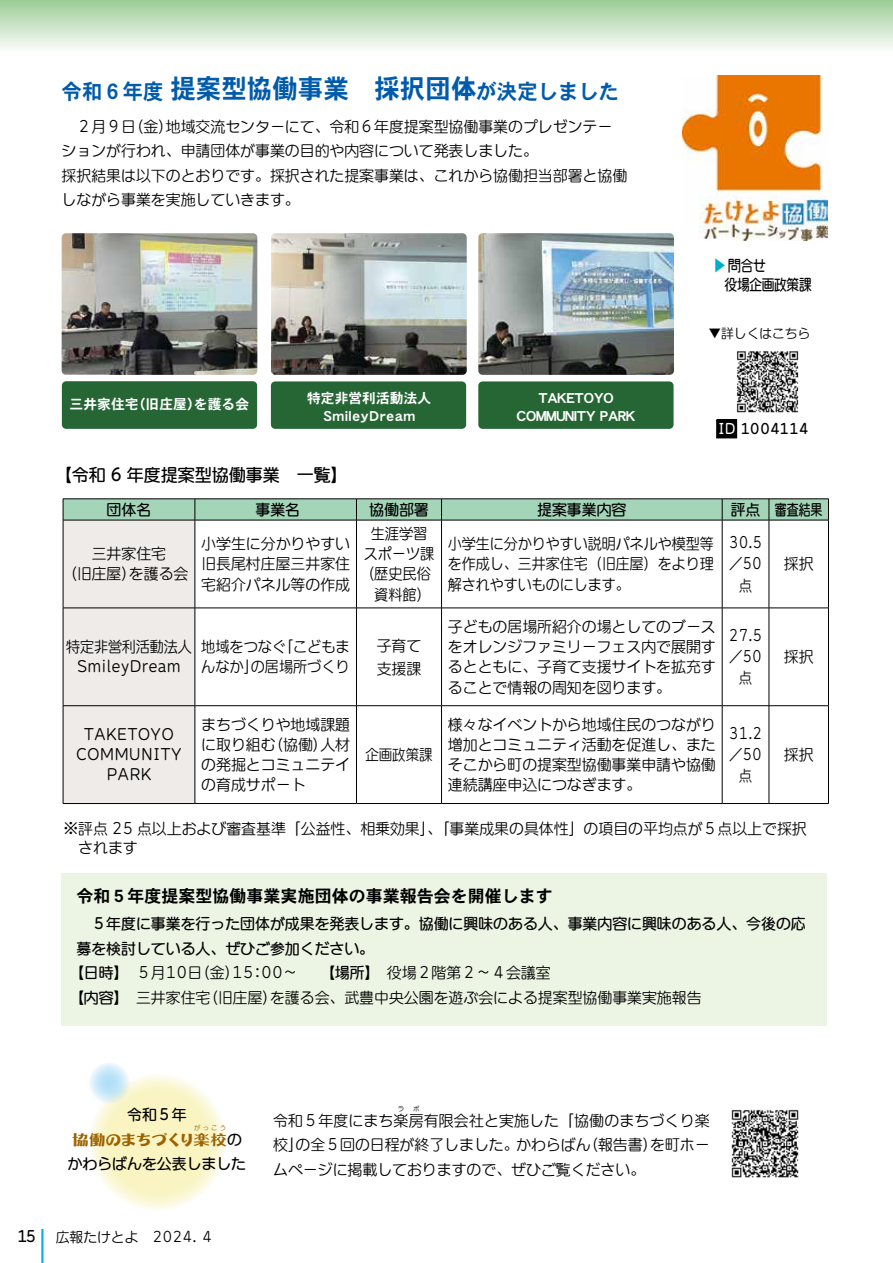
<style>
.page{position:relative;width:893px;height:1263px;background:#fff}
.page>*{position:absolute;margin:0;border:0;box-sizing:border-box;transform-origin:0 0}
.t1{font:26.55px "DFHS Gothic W7 WINP RKSJ H";color:#005bac;scale:.96 1}
.t2{font:21.3px "DFHS Gothic W7 WINP RKSJ H";color:#005bac;scale:.96 1}
.t3{font:16.95px "DFHS Gothic W7 WINP RKSJ H";color:#000}
.t4{font:16.95px "DFUD Maru Gothic W6 WINP RKSJ H";color:#000}
.t5{font:16.95px "DF Houroukanban W12 WING RKSJ H";color:#9d6300}
.t6{font:14.85px/20.2px "DFUD Maru Gothic W4 WINP RKSJ H";color:#000}
.t7{font:14.85px/24.5px "DFUD Maru Gothic W6 WINP RKSJ H";color:#000}
.t8{font:14.85px/20.2px "DFUD Maru Gothic W4 WINP RKSJ H";color:#000;text-align:justify;scale:.94 1}
.t9{font:14.85px/20.2px "DFUD Maru Gothic W4 WINP RKSJ H";color:#000;scale:.95 1}
.t10{font:14.85px/21.3px "DFUD Maru Gothic W4 WINP RKSJ H";color:#000;text-align:center;scale:.9 1}
.t11{font:14.85px/19.2px "DFUD Maru Gothic W6 WIN RKSJ H";letter-spacing:-.015em;color:#000;scale:.85 1}
.t12{font:14.85px "DFUD Maru Gothic W6 WINP RKSJ H";color:#000;scale:.8 1}
.t13{font:13.8px/18.1px "DFHS Gothic W7 WINP RKSJ H";color:#fff;text-align:center}
.t14{font:13.8px "DFUD Maru Gothic W4 WINP RKSJ H";color:#000}
.t15{font:13.8px "DFHS Gothic W7 WINP RKSJ H";letter-spacing:.08em;color:#fff}
.t16{font:13.8px "DFUD Maru Gothic W6 WINP RKSJ H";letter-spacing:-.02em;color:#000}
.t17{font:12.75px "DFUD Maru Gothic W4 WINP RKSJ H";color:#000}
.t18{font:6.45px "DFUD Maru Gothic W4 WINP RKSJ H";color:#9d6300}
.t19{font:6.45px "DFUD Maru Gothic W4 WINP RKSJ H";color:#000}
.s1{font-size:26.55px}
.s2{font-family:"Koz Min Pr 6 N";color:#00aecc}
.s3{color:#fff}
.s4{font-family:"DFUD Maru Gothic W6 WINP RKSJ H"}
</style>
<div class="page">
<hr style="left:41px;top:1229px;width:2px;height:34px;background:#00afec">
<div style="left:62px;top:381px;width:195px;height:48px;background:#266634;border-radius:4px"></div>
<div style="left:271px;top:381px;width:195px;height:48px;background:#266634;border-radius:4px"></div>
<div style="left:478px;top:381px;width:196px;height:48px;background:#266634;border-radius:4px"></div>
<div style="left:0;top:0;width:893px;height:52px;background:linear-gradient(to bottom,#9ccc95,#fafcf9)"></div>
<div style="left:62px;top:873px;width:765px;height:152px;background:#ecf5e3"></div>
<svg style="left:63px;top:499px;width:766px;height:304px"></svg>
<hr style="left:63px;top:520px;width:1px;height:88px;background:#000">
<hr style="left:828px;top:520px;width:1px;height:88px;background:#000">
<hr style="left:63px;top:608px;width:1px;height:97px;background:#000">
<hr style="left:828px;top:608px;width:1px;height:97px;background:#000">
<hr style="left:63px;top:706px;width:1px;height:97px;background:#000">
<hr style="left:828px;top:706px;width:1px;height:97px;background:#000">
<hr style="left:63px;top:803px;width:132px;height:1px;background:#000">
<hr style="left:195px;top:803px;width:161px;height:1px;background:#000">
<hr style="left:356px;top:803px;width:85px;height:1px;background:#000">
<hr style="left:441px;top:803px;width:281px;height:1px;background:#000">
<hr style="left:722px;top:803px;width:47px;height:1px;background:#000">
<hr style="left:769px;top:803px;width:60px;height:1px;background:#000">
<img style="left:737px;top:351px;width:62px;height:62px">
<img style="left:683px;top:75px;width:145px;height:166px">
<img style="left:62px;top:233px;width:195px;height:142px">
<img style="left:271px;top:233px;width:196px;height:142px">
<img style="left:478px;top:233px;width:196px;height:142px">
<div style="left:717px;top:420px;width:20px;height:18px;background:#000"></div>
<div style="left:716px;top:420px;width:21px;height:18px;border:1px solid #000"></div>
<svg style="left:89px;top:1074px;width:137px;height:137px;background:#f9f5cc"></svg>
<svg style="left:89px;top:1062px;width:41px;height:41px"></svg>
<img style="left:731px;top:1109px;width:68px;height:69px">
<h2 class="t2" style="left:62px;top:81px;width:108px">令和６年度</h2>
<h1 class="t1" style="left:170px;top:75px;width:214px">提案型協働事業　</h1>
<h2 class="t2" style="left:374px;top:81px;width:257px"><span class="s1">採択団体</span>が決定しました</h2>
<p class="t6" style="left:166px;top:116px;width:448px">地域交流センターにて、令和６年度提案型協働事業のプレゼンテー</p>
<p class="t6" style="left:62px;top:114px;width:567px;line-height:24.5px">　２月９（日金）<br>ションが行われ、申請団体が事業の目的や内容について発表しました。<br>採択結果は以下のとおりです。採択された提案事業は、これから協働担当部署と協働しながら事業を実施していきます。</p>
<p class="t13" style="left:70px;top:395px;width:71px">三井家住宅</p>
<p class="t13" style="left:132px;top:395px;width:71px">（旧庄屋）</p>
<p class="t13" style="left:194px;top:395px;width:57px">を護る会</p>
<p class="t13" style="left:307px;top:389px;width:126px">特定非営利活動法人</p>
<p class="t15" style="left:324px;top:409px;width:93px">SmileyDream</p>
<p class="t4" style="left:55px;top:463px;width:294px">【令和 6 年度提案型協働事業　一覧【</p>
<p class="t13" style="left:516px;top:389px;width:120px">TAKETOYO<br>COMMUNITY PARK</p>
<p class="t11" style="left:712px;top:255px;width:119px"><span class="s2">▶</span>問合せ<br>　役場企画政策課</p>
<p class="t17" style="left:708px;top:325px;width:104px">▼詳しくはこちら</p>
<p class="t16" style="left:718px;top:420px;width:92px"><span class="s3">ID</span> 1004114</p>
<p class="t7" style="left:107px;top:497px;width:46px">団体名</p>
<p class="t6" style="left:129px;top:544px;width:61px;text-indent:-37px">三井家住宅<br>を護る会</p>
<p class="t6" style="left:62px;top:564px;width:76px">（旧庄屋）</p>
<p class="t7" style="left:255px;top:497px;width:46px">事業名</p>
<p class="t6" style="left:201px;top:533px;width:150px;text-align:justify">小学生に分かりやすい旧長尾村庄屋三井家住宅紹介パネル等の作成</p>
<p class="t8" style="left:66px;top:636px;width:135px;text-align:center">特定非営利活動法人<br>SmileyDream</p>
<p class="t9" style="left:279px;top:636px;width:76px">「こどもま</p>
<p class="t9" style="left:251px;top:636px;width:106px;text-indent:-49px">地域をつなぐ<br>の居場所づくり</p>
<p class="t9" style="left:201px;top:657px;width:61px">んなか」</p>
<p class="t7" style="left:369px;top:497px;width:61px">協働部署</p>
<p class="t9" style="left:371px;top:523px;width:61px">生涯学習</p>
<p class="t9" style="left:364px;top:544px;width:76px">スポーツ課</p>
<p class="t9" style="left:360px;top:564px;width:76px">（歴史民俗</p>
<p class="t9" style="left:374px;top:584px;width:61px">資料館(</p>
<p class="t6" style="left:377px;top:633px;width:46px;line-height:23.4px">子育て支援課</p>
<p class="t6" style="left:76px;top:724px;width:108px;text-align:center">TAKETOYO<br>COMMUNITY<br>PARK</p>
<p class="t6" style="left:201px;top:714px;width:150px;text-align:right">まちづくりや地域課題人材</p>
<p class="t6" style="left:268px;top:734px;width:61px">（協働）</p>
<p class="t6" style="left:201px;top:734px;width:150px">に取り組む<br>の発掘とコミュニテイの育成サポート</p>
<p class="t10" style="left:365px;top:744px;width:76px">企画政策課</p>
<p class="t7" style="left:537px;top:497px;width:91px">提案事業内容</p>
<p class="t7" style="left:731px;top:497px;width:31px">評点</p>
<p class="t8" style="left:448px;top:533px;width:284px">小学生に分かりやすい説明パネルや模型等を作成し、三井家住宅（旧庄屋）をより理解されやすいものにします。</p>
<p class="t10" style="left:729px;top:532px;width:38px">30.5／50点</p>
<p class="t6" style="left:448px;top:616px;width:269px;text-align:justify">子どもの居場所紹介の場としてのブースをオレンジファミリーフェス内で展開するとともに、子育て支援サイトを拡充することで情報の周知を図ります。</p>
<p class="t10" style="left:729px;top:625px;width:38px">27.5／50点</p>
<p class="t6" style="left:448px;top:714px;width:269px;text-align:justify">様々なイベントから地域住民のつながり増加とコミュニティ活動を促進し、またそこから町の提案型協働事業申請や協働連続講座申込につなぎます。</p>
<p class="t10" style="left:729px;top:722px;width:38px">31.2／50点</p>
<p class="t12" style="left:775px;top:499px;width:61px">審査結果</p>
<p class="t6" style="left:784px;top:554px;width:31px">採択</p>
<p class="t6" style="left:784px;top:646px;width:31px">採択</p>
<p class="t6" style="left:784px;top:744px;width:31px">採択</p>
<p class="t6" style="left:78px;top:819px;width:730px;line-height:19.2px;text-indent:-15px">※評点 25 点以上および審査基準「公益性、相乗効果」、「事業成果の具体性」の項目の平均点が５点以上で採択されます</p>
<p class="t3" style="left:77px;top:888px;width:478px">令和５年度提案型協働事業実施団体の事業報告会を開催します</p>
<p class="t7" style="left:77px;top:911px;width:731px">　５年度に事業を行った団体が成果を発表します。協働に興味のある人、事業内容に興味のある人、今後の応募を検討している人、ぜひご参加ください。</p>
<p class="t6" style="left:232px;top:962px;width:320px">15：00～　　<span class="s4">【場所】</span>　役場２階第２～４会議室</p>
<p class="t6" style="left:69px;top:962px;width:172px"><span class="s4">【日時】</span>　５月10 （日金）</p>
<p class="t6" style="left:69px;top:987px;width:143px"><span class="s4">【内容】</span>　三井家住宅</p>
<p class="t6" style="left:203px;top:987px;width:76px">（旧庄屋）</p>
<p class="t6" style="left:270px;top:987px;width:433px">を護る会、武豊中央公園を遊ぶ会による提案型協働事業実施報告</p>
<p class="t7" style="left:127px;top:1102px;width:61px">令和５年</p>
<p class="t5" style="left:72px;top:1131px;width:157px">協働のまちづくり楽校</p>
<p class="t18" style="left:194px;top:1123px;width:33px">がっこう</p>
<p class="t7" style="left:68px;top:1128px;width:180px;line-height:23.4px;text-align:right">の<br>かわらばんを公表しました</p>
<p class="t7" style="left:17px;top:1223px;width:21px">15</p>
<p class="t14" style="left:56px;top:1228px;width:84px">広報たけとよ</p>
<p class="t14" style="left:152px;top:1228px;width:63px">2024. ４</p>
<p class="t19" style="left:398px;top:1104px;width:8px">ラ</p>
<p class="t19" style="left:413px;top:1104px;width:8px">ボ</p>
<p class="t6" style="left:273px;top:1110px;width:438px">令和５年度にまち楽房有限会社と実施した「協働のまちづくり楽</p>
<p class="t6" style="left:273px;top:1132px;width:374px;line-height:24.5px">校」<br>ムページに掲載しておりますので、ぜひご覧ください。</p>
<p class="t6" style="left:583px;top:1134px;width:76px">（報告書）</p>
<p class="t6" style="left:516px;top:1134px;width:76px">かわらばん</p>
<p class="t6" style="left:295px;top:1134px;width:225px">の全５回の日程が終了しました。</p>
<p class="t6" style="left:650px;top:1134px;width:61px">を町ホー</p>
</div>
